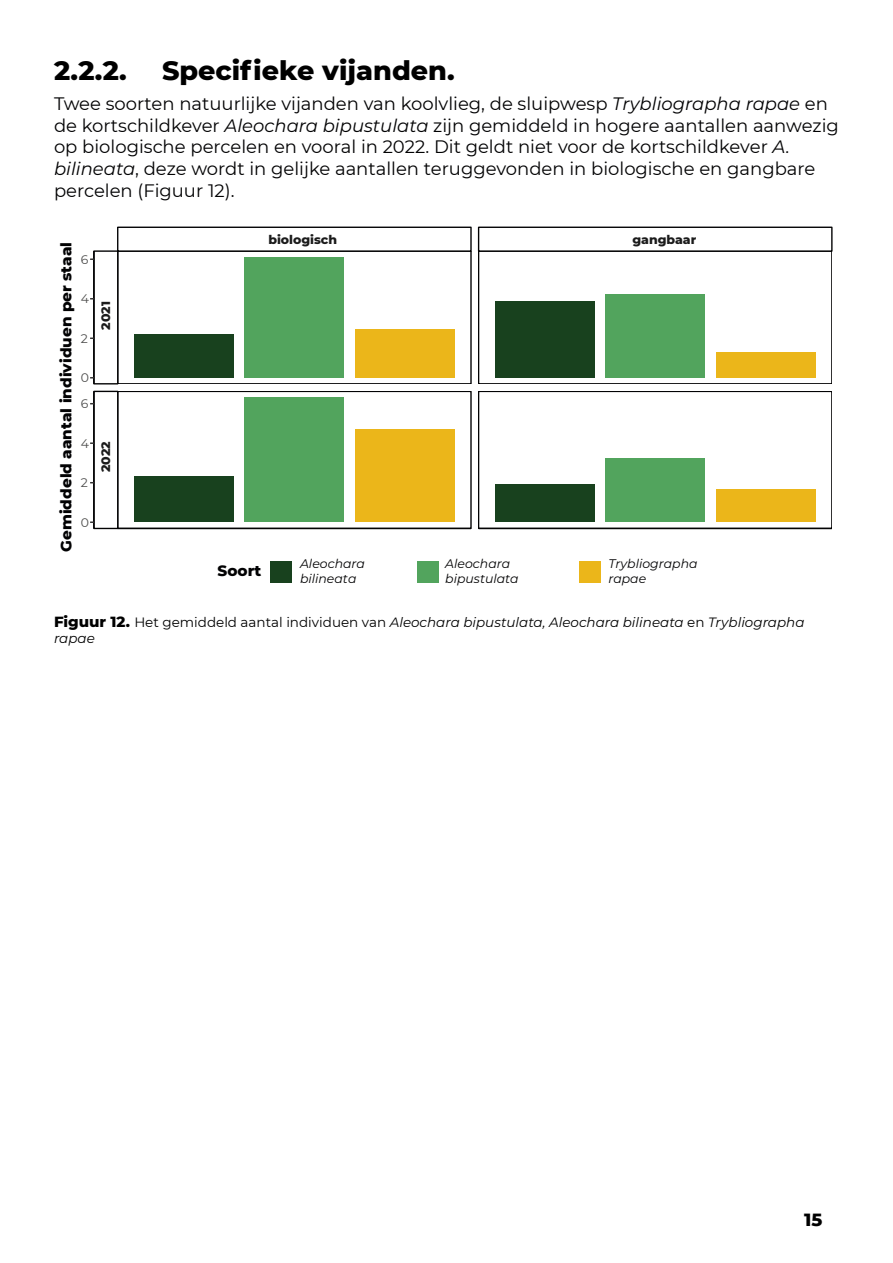
<style>
.page{position:relative;width:893px;height:1263px;background:#fff}
.page>*{position:absolute;margin:0;border:0;box-sizing:border-box;transform-origin:0 0}
.t1{font:800 27px "Montserrat";color:#000}
.t2{font:18px/21.6px "Montserrat";color:#020203}
.t3{font:800 18px "Montserrat";color:#000}
.t4{font:800 15.3px "Montserrat";color:#020203}
.t5{font:italic 13.5px/16.2px "Montserrat";color:#000}
.t6{font:italic 12.45px/15px "Montserrat";color:#020203}
.t7{font:800 12.45px "Montserrat";color:#1b1b1b}
.t8{font:12.45px "Montserrat";color:#4e4e4d}
.s1{font-style:italic}
.s2{font-weight:800;font-style:normal;font-size:15px}
.s3{font-style:normal}
</style>
<div class="page">
<div style="left:134px;top:334px;width:100px;height:44px;background:#18411e"></div>
<div style="left:245px;top:257px;width:99px;height:121px;background:#52a45d"></div>
<div style="left:355px;top:329px;width:99px;height:49px;background:#ebb61a"></div>
<div style="left:118px;top:251px;width:353px;height:133px;border:1px solid #020203"></div>
<div style="left:134px;top:477px;width:100px;height:45px;background:#18411e"></div>
<div style="left:245px;top:398px;width:99px;height:124px;background:#52a45d"></div>
<div style="left:355px;top:429px;width:99px;height:93px;background:#ebb61a"></div>
<div style="left:118px;top:391px;width:353px;height:137px;border:1px solid #020203"></div>
<div style="left:495px;top:302px;width:99px;height:76px;background:#18411e"></div>
<div style="left:606px;top:294px;width:99px;height:84px;background:#52a45d"></div>
<div style="left:716px;top:352px;width:99px;height:26px;background:#ebb61a"></div>
<div style="left:479px;top:251px;width:353px;height:133px;border:1px solid #020203"></div>
<div style="left:495px;top:484px;width:99px;height:38px;background:#18411e"></div>
<div style="left:606px;top:458px;width:99px;height:64px;background:#52a45d"></div>
<div style="left:716px;top:490px;width:99px;height:32px;background:#ebb61a"></div>
<div style="left:479px;top:391px;width:353px;height:137px;border:1px solid #020203"></div>
<div style="left:117px;top:227px;width:355px;height:25px;border:1px solid #020203"></div>
<div style="left:478px;top:227px;width:354px;height:25px;border:1px solid #020203"></div>
<div style="left:93px;top:250px;width:25px;height:134px;border:1px solid #020203"></div>
<div style="left:93px;top:391px;width:25px;height:138px;border:1px solid #020203"></div>
<hr style="left:93px;top:251px;width:2px;height:133px;background:#020203">
<hr style="left:479px;top:528px;width:353px;height:1px;background:#020203">
<hr style="left:118px;top:528px;width:353px;height:1px;background:#020203">
<hr style="left:93px;top:391px;width:2px;height:137px;background:#020203">
<div style="left:270px;top:561px;width:22px;height:22px;background:#18411e"></div>
<div style="left:417px;top:561px;width:22px;height:22px;background:#52a45d"></div>
<div style="left:579px;top:561px;width:22px;height:22px;background:#ebb61a"></div>
<h1 class="t1" style="left:54px;top:51px;width:74px">2.2.2.</h1>
<h1 class="t1" style="left:162px;top:51px;width:294px">Specifieke vijanden.</h1>
<p class="t2" style="left:54px;top:92px;width:786px">Twee soorten natuurlijke vijanden van koolvlieg, de sluipwesp <span class="s1">Trybliographa rapae</span> en de kortschildkever <span class="s1">Aleochara bipustulata</span> zijn gemiddeld in hogere aantallen aanwezig op biologische percelen en vooral in 2022. Dit geldt niet voor de kortschildkever <span class="s1">A. bilineata</span>, deze wordt in gelijke aantallen teruggevonden in biologische en gangbare percelen (Figuur 12).</p>
<p class="t7" style="left:268px;top:230px;width:70px">biologisch</p>
<p class="t7" style="left:632px;top:230px;width:65px">gangbaar</p>
<p class="t4" style="left:55px;top:552px;width:311px;rotate:-90deg">Gemiddeld aantal individuen per staal</p>
<p class="t8" style="left:81px;top:251px;width:9px">6</p>
<p class="t8" style="left:81px;top:290px;width:10px">4</p>
<p class="t7" style="left:97px;top:330px;width:30px;rotate:-90deg">2021</p>
<p class="t8" style="left:81px;top:330px;width:9px">2</p>
<p class="t8" style="left:81px;top:369px;width:10px">0</p>
<p class="t8" style="left:81px;top:395px;width:9px">6</p>
<p class="t8" style="left:81px;top:435px;width:10px">4</p>
<p class="t7" style="left:97px;top:472px;width:32px;rotate:-90deg">2022</p>
<p class="t8" style="left:81px;top:474px;width:9px">2</p>
<p class="t8" style="left:81px;top:514px;width:10px">0</p>
<p class="t6" style="left:300px;top:556px;width:66px">Aleochara bilineata</p>
<p class="t5" style="left:54px;top:614px;width:752px"><span class="s2">Figuur 12.</span> <span class="s3">Het gemiddeld aantal individuen van</span> Aleochara bipustulata, Aleochara bilineata <span class="s3">en</span> Trybliographa rapae</p>
<p class="t4" style="left:218px;top:560px;width:45px">Soort</p>
<p class="t6" style="left:445px;top:556px;width:75px">Aleochara bipustulata</p>
<p class="t6" style="left:608px;top:556px;width:91px">Trybliographa rapae</p>
<p class="t3" style="left:804px;top:1207px;width:20px">15</p>
</div>
